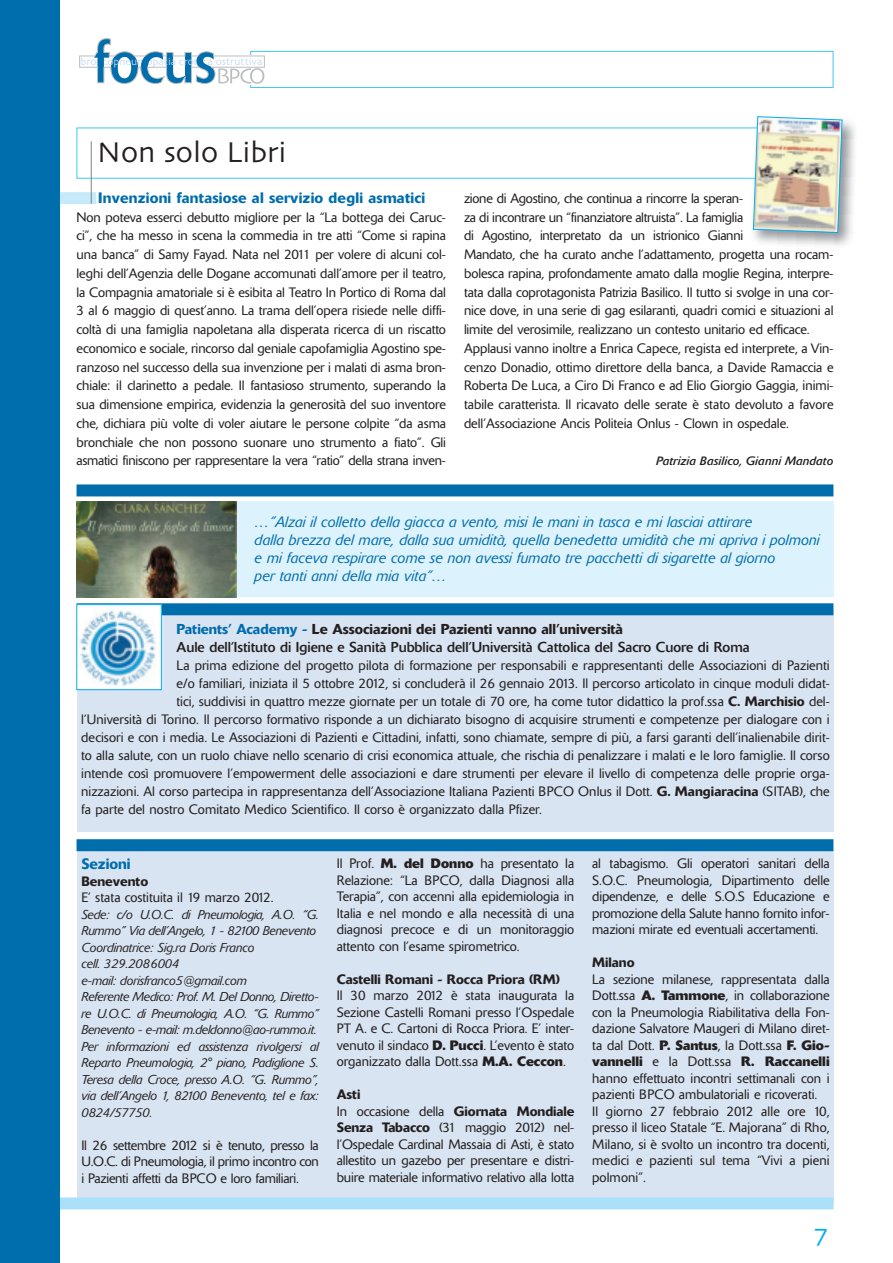
<style>
.page{position:relative;width:893px;height:1263px;background:#fff}
.page>*{position:absolute;margin:0;border:0;box-sizing:border-box;transform-origin:0 0}
.t1{font:30px "Skia";color:#231f20}
.t2{font:italic 300 15px/18px "Delta";letter-spacing:.015em;color:#006dad}
.t3{font:500 15px "Delta";letter-spacing:.015em;color:#006dad}
.t4{font:14.25px/18px "Delta";color:#231f20}
.t5{font:300 13.5px/16.5px "Delta";color:#231f20;text-align:justify}
.t6{font:500 13.5px "Delta";color:#231f20}
.t7{font:italic 300 12.75px/16.5px "Delta";letter-spacing:-.005em;color:#231f20}
.t8{font:italic 12px "Delta";color:#231f20}
.t9{font:10.65px "Skia";color:#c6daf0}
.s1{font-weight:500;color:#006dad}
.s2{font-weight:500}
.s3{font-weight:700}
</style>
<div class="page">
<div style="left:49px;top:192px;width:47px;height:12px;background:#c6eafa"></div>
<div style="left:77px;top:850px;width:756px;height:353px;background:#d8e4f1"></div>
<div style="left:77px;top:839px;width:756px;height:12px;background:#006dad"></div>
<div style="left:250px;top:51px;width:583px;height:37px;border:1px solid #40c7f4"></div>
<div style="left:210px;top:55px;width:56px;height:30px;background:#fff"></div>
<svg style="left:79px;top:38px;width:186px;height:46px"></svg>
<div style="left:55px;top:1197px;width:779px;height:12px;background:#aae0f9"></div>
<div style="left:0;top:0;width:60px;height:1263px;background:#006dad"></div>
<div style="left:77px;top:610px;width:756px;height:222px;background:#d8e4f1"></div>
<div style="left:77px;top:603px;width:756px;height:12px;background:#006dad"></div>
<img style="left:79px;top:606px;width:81px;height:82px">
<div style="left:77px;top:604px;width:85px;height:86px;border:1px solid #00aeef"></div>
<div style="left:77px;top:128px;width:756px;height:51px;border:1px solid #40c7f4"></div>
<hr style="left:91px;top:141px;width:1px;height:63px;background:#808285">
<img style="left:746px;top:119px;width:109px;height:127px">
<img style="left:749px;top:128px;width:4px;height:51px">
<img style="left:753px;top:116px;width:89px;height:117px">
<div style="left:77px;top:502px;width:756px;height:95px;background:#dcf2fc"></div>
<img style="left:77px;top:501px;width:159px;height:96px">
<div style="left:77px;top:484px;width:756px;height:12px;background:#006dad"></div>
<p class="t9" style="left:81px;top:55px;width:184px">broncopneumopatia cronica ostruttiva</p>
<h1 class="t1" style="left:97px;top:134px;width:191px">Non solo Libri</h1>
<p class="t3" style="left:98px;top:192px;width:329px">Invenzioni fantasiose al servizio degli asmatici</p>
<p class="t5" style="left:77px;top:209px;width:371px;line-height:18.8px">Non poteva esserci debutto migliore per la “La bottega dei Caruc&shy;ci”, che ha messo in scena la commedia in tre atti “Come si rapina una banca” di Samy Fayad. Nata nel 2011 per volere di alcuni col&shy;leghi dell’Agenzia delle Dogane accomunati dall’amore per il teatro, la Compagnia amatoriale si è esibita al Teatro In Portico di Roma dal 3 al 6 maggio di quest’anno. La trama dell’opera risiede nelle diffi&shy;coltà di una famiglia napoletana alla disperata ricerca di un riscatto economico e sociale, rincorso dal geniale capofamiglia Agostino spe&shy;ranzoso nel successo della sua invenzione per i malati di asma bron&shy;chiale: il clarinetto a pedale. Il fantasioso strumento, superando la sua dimensione empirica, evidenzia la generosità del suo inventore che, dichiara più volte di voler aiutare le persone colpite “da asma bronchiale che non possono suonare uno strumento a fiato”. Gli asmatici finiscono per rappresentare la vera “ratio” della strana inven-</p>
<p class="t5" style="left:464px;top:190px;width:371px;line-height:18.8px;text-align:left">zione di Agostino, che continua a rincorre la speran-<br>za di incontrare un “finanziatore altruista”. La famiglia<br>di Agostino, interpretato da un istrionico Gianni<br>Mandato, che ha curato anche l’adattamento, progetta una rocam&shy;bolesca rapina, profondamente amato dalla moglie Regina, interpre&shy;tata dalla coprotagonista Patrizia Basilico. Il tutto si svolge in una cor&shy;nice dove, in una serie di gag esilaranti, quadri comici e situazioni al limite del verosimile, realizzano un contesto unitario ed efficace.<br>Applausi vanno inoltre a Enrica Capece, regista ed interprete, a Vin&shy;cenzo Donadio, ottimo direttore della banca, a Davide Ramaccia e Roberta De Luca, a Ciro Di Franco e ad Elio Giorgio Gaggia, inimi&shy;tabile caratterista. Il ricavato delle serate è stato devoluto a favore dell’Associazione Ancis Politeia Onlus - Clown in ospedale.</p>
<p class="t8" style="left:656px;top:457px;width:179px">Patrizia Basilico, Gianni Mandato</p>
<p class="t2" style="left:255px;top:514px;width:566px">…”Alzai il colletto della giacca a vento, misi le mani in tasca e mi lasciai attirare<br>dalla brezza del mare, dalla sua umidità, quella benedetta umidità che mi apriva i polmoni e mi faceva respirare come se non avessi fumato tre pacchetti di sigarette al giorno<br>per tanti anni della mia vita”…</p>
<p class="t4" style="left:177px;top:621px;width:574px"><span class="s1">Patients’ Academy -</span> <span class="s2">Le Associazioni dei Pazienti vanno all’università<br></span>Aule dell’Istituto di Igiene e Sanità Pubblica dell’Università Cattolica del Sacro Cuore di Roma</p>
<p class="t5" style="left:177px;top:658px;width:655px">La prima edizione del progetto pilota di formazione per responsabili e rappresentanti delle Associazioni di Pazienti</p>
<p class="t5" style="left:177px;top:676px;width:655px">e/o familiari, iniziata il 5 ottobre 2012, si concluderà il 26 gennaio 2013. Il percorso articolato in cinque moduli didat-</p>
<p class="t5" style="left:177px;top:694px;width:655px">tici, suddivisi in quattro mezze giornate per un totale di 70 ore, ha come tutor didattico la prof.ssa <span class="s2">C. Marchisio</span> del-</p>
<p class="t5" style="left:81px;top:712px;width:750px">l’Università di Torino. Il percorso formativo risponde a un dichiarato bisogno di acquisire strumenti e competenze per dialogare con i</p>
<p class="t5" style="left:81px;top:730px;width:750px">decisori e con i media. Le Associazioni di Pazienti e Cittadini, infatti, sono chiamate, sempre di più, a farsi garanti dell’inalienabile dirit-</p>
<p class="t5" style="left:81px;top:748px;width:750px">to alla salute, con un ruolo chiave nello scenario di crisi economica attuale, che rischia di penalizzare i malati e le loro famiglie. Il corso</p>
<p class="t5" style="left:81px;top:766px;width:750px">intende così promuovere l’empowerment delle associazioni e dare strumenti per elevare il livello di competenza delle proprie orga-</p>
<p class="t5" style="left:81px;top:784px;width:750px">nizzazioni. Al corso partecipa in rappresentanza dell’Associazione Italiana Pazienti BPCO Onlus il Dott. <span class="s2">G. Mangiaracina</span> (SITAB), che</p>
<p class="t5" style="left:81px;top:802px;width:462px">fa parte del nostro Comitato Medico Scientifico. Il corso è organizzato dalla Pfizer.</p>
<p class="t3" style="left:81px;top:859px;width:51px">Sezioni</p>
<p class="t6" style="left:81px;top:876px;width:68px">Benevento</p>
<p class="t5" style="left:81px;top:891px;width:194px">E’ stata costituita il 19 marzo 2012.</p>
<p class="t7" style="left:81px;top:907px;width:239px">Sede: c/o U.O.C. di Pneumologia, A.O. “G.<br>Rummo” Via dell’Angelo, 1 - 82100 Benevento Coordinatrice: Sig.ra Doris Franco<br>cell. 329.2086004<br>e-mail: dorisfranco5@gmail.com<br>Referente Medico: Prof. M. Del Donno, Diretto&shy;re U.O.C. di Pneumologia, A.O. “G. Rummo” Benevento - e-mail: m.deldonno@ao-rummo.it.<br>Per informazioni ed assistenza rivolgersi al Reparto Pneumologia, 2° piano, Padiglione S.<br>Teresa della Croce, presso A.O. “G. Rummo”, via dell’Angelo 1, 82100 Benevento, tel e fax:<br>0824/57750.</p>
<p class="t5" style="left:81px;top:1138px;width:239px">Il 26 settembre 2012 si è tenuto, presso la U.O.C. di Pneumologia, il primo incontro con i Pazienti affetti da BPCO e loro familiari.</p>
<p class="t5" style="left:337px;top:857px;width:239px">Il Prof. <span class="s3">M. del Donno</span> ha presentato la Relazione: “La BPCO, dalla Diagnosi alla Terapia”, con accenni alla epidemiologia in Italia e nel mondo e alla necessità di una diagnosi precoce e di un monitoraggio attento con l’esame spirometrico.</p>
<p class="t6" style="left:337px;top:974px;width:225px">Castelli Romani - Rocca Priora (RM)</p>
<p class="t5" style="left:337px;top:989px;width:239px">Il 30 marzo 2012 è stata inaugurata la Sezione Castelli Romani presso l’Ospedale PT A. e C. Cartoni di Rocca Priora. E’ inter&shy;venuto il sindaco <span class="s3">D. Pucci</span>. L’evento è stato organizzato dalla Dott.ssa <span class="s3">M.A. Ceccon</span>.</p>
<p class="t5" style="left:337px;top:1088px;width:239px;text-align:left"><span class="s2">Asti<br></span>In occasione della <span class="s2">Giornata Mondiale Senza Tabacco</span> (31 maggio 2012) nel&shy;l’Ospedale Cardinal Massaia di Asti, è stato allestito un gazebo per presentare e distri&shy;buire materiale informativo relativo alla lotta</p>
<p class="t5" style="left:592px;top:857px;width:239px">al tabagismo. Gli operatori sanitari della S.O.C. Pneumologia, Dipartimento delle dipendenze, e delle S.O.S Educazione e promozione della Salute hanno fornito infor&shy;mazioni mirate ed eventuali accertamenti.</p>
<p class="t6" style="left:592px;top:958px;width:44px">Milano</p>
<p class="t5" style="left:592px;top:972px;width:239px;text-align:left">La sezione milanese, rappresentata dalla Dott.ssa <span class="s3">A. Tammone</span>, in collaborazione con la Pneumologia Riabilitativa della Fon&shy;dazione Salvatore Maugeri di Milano diret&shy;ta dal Dott. <span class="s3">P. Santus</span>, la Dott.ssa <span class="s3">F. Gio&shy;vannelli</span> e la Dott.ssa <span class="s3">R. Raccanelli </span>hanno effettuato incontri settimanali con i pazienti BPCO ambulatoriali e ricoverati.<br>Il giorno 27 febbraio 2012 alle ore 10, presso il liceo Statale “E. Majorana” di Rho, Milano, si è svolto un incontro tra docenti, medici e pazienti sul tema “Vivi a pieni polmoni”.</p>
</div>
